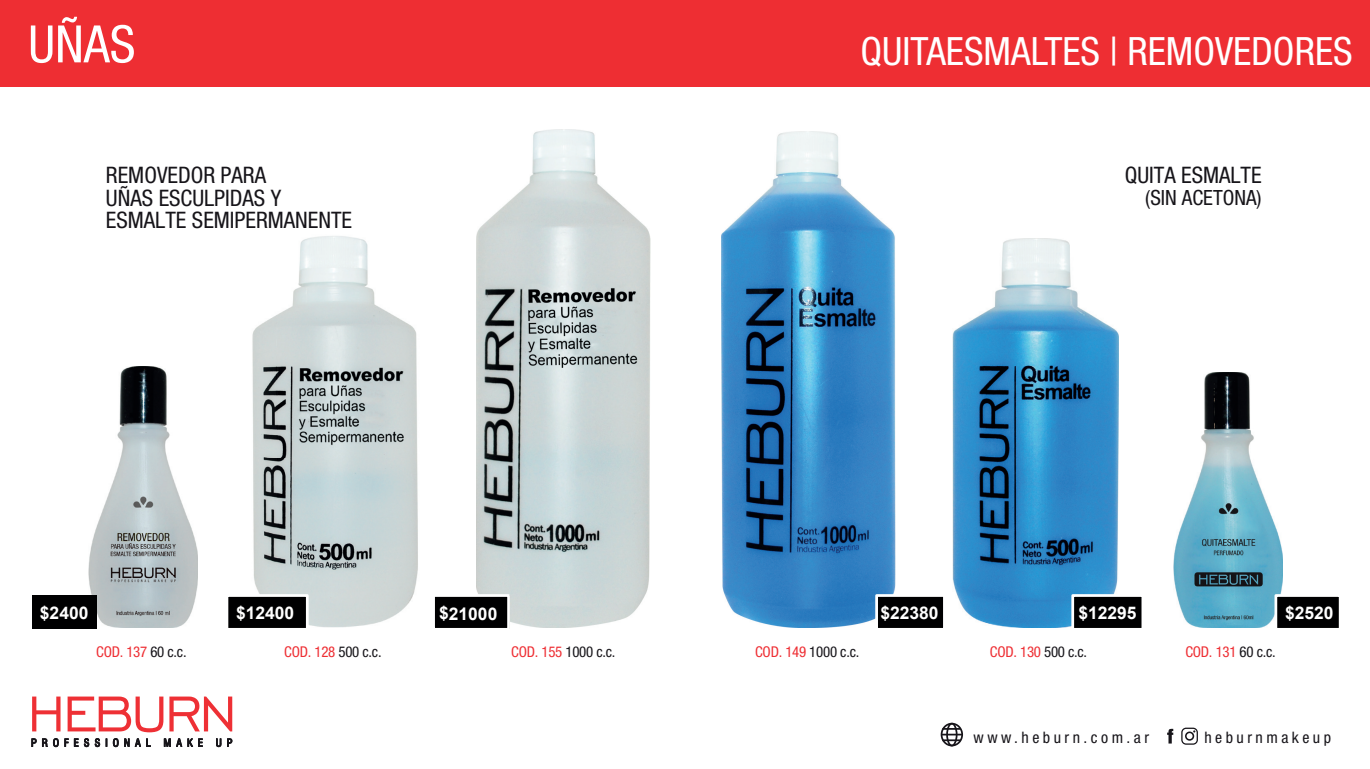
<style>
.page{position:relative;width:1370px;height:769px;background:#fff}
.page>*{position:absolute;margin:0;border:0;box-sizing:border-box;transform-origin:0 0}
.t1{font:condensed 51.62px "Helvetica Neue";color:#fff}
.t2{font:condensed 39.02px "Helvetica Neue";color:#fff}
.t3{font:condensed 22.75px/22.8px "Helvetica Neue";color:#17151a}
.t4{font:condensed 21px "Helvetica Neue";color:#17151a}
.t5{font:700 17.5px "Arial";color:#fff}
.t6{font:condensed 15.92px "Helvetica Neue";letter-spacing:.22em;color:#17151a}
.t7{font:condensed 14.88px "Helvetica Neue";letter-spacing:-.015em;color:#ee2e33}
.t8{font:condensed 14.88px "Helvetica Neue";letter-spacing:-.015em;color:#17151a}
.s1{color:#17151a}
.s2{color:#ee2e33}
</style>
<div class="page">
<img style="left:476px;top:129px;width:174px;height:499px">
<img style="left:721px;top:131px;width:173px;height:497px">
<img style="left:952px;top:238px;width:166px;height:390px">
<svg style="left:31px;top:738px;width:58px;height:9px"></svg>
<svg style="left:95px;top:738px;width:5px;height:9px"></svg>
<svg style="left:113px;top:738px;width:38px;height:9px"></svg>
<svg style="left:164px;top:738px;width:39px;height:9px"></svg>
<svg style="left:216px;top:738px;width:5px;height:9px"></svg>
<svg style="left:227px;top:738px;width:5px;height:9px"></svg>
<svg style="left:32px;top:696px;width:28px;height:35px"></svg>
<svg style="left:68px;top:696px;width:95px;height:36px"></svg>
<svg style="left:169px;top:696px;width:63px;height:35px"></svg>
<svg style="left:1167px;top:729px;width:6px;height:14px"></svg>
<svg style="left:1181px;top:728px;width:16px;height:17px"></svg>
<div style="left:940px;top:723px;width:22px;height:23px;border:2px solid #17151a;border-radius:50%"></div>
<div style="left:946px;top:723px;width:11px;height:23px;border:2px solid #17151a;border-radius:50%"></div>
<svg style="left:941px;top:728px;width:21px;height:13px"></svg>
<div style="left:0;top:0;width:1369px;height:86px;background:#ee2e33"></div>
<img style="left:1173px;top:372px;width:109px;height:256px">
<img style="left:252px;top:236px;width:166px;height:392px">
<img style="left:88px;top:366px;width:110px;height:262px">
<div style="left:33px;top:595px;width:64px;height:34px;background:#000001"></div>
<div style="left:1274px;top:594px;width:67px;height:37px;background:#000001;border:3px solid #fff"></div>
<div style="left:227px;top:595px;width:79px;height:34px;background:#000001"></div>
<div style="left:225px;top:594px;width:83px;height:37px;border:3px solid #fff"></div>
<div style="left:433px;top:595px;width:77px;height:34px;background:#000001"></div>
<div style="left:432px;top:594px;width:78px;height:37px;border:3px solid #fff"></div>
<div style="left:1071px;top:594px;width:73px;height:37px;background:#000001;border:3px solid #fff"></div>
<div style="left:875px;top:594px;width:70px;height:37px;background:#000001;border:3px solid #fff"></div>
<h1 class="t1" style="left:28px;top:14px;width:109px">UÑAS</h1>
<p class="t3" style="left:106px;top:163px;width:248px">REMOVEDOR PARA<br>UÑAS ESCULPIDAS Y<br>ESMALTE SEMIPERMANENTE</p>
<h2 class="t2" style="left:860px;top:29px;width:493px">QUITAESMALTES | REMOVEDORES</h2>
<p class="t3" style="left:1124px;top:163px;width:138px">QUITA ESMALTE</p>
<p class="t4" style="left:1145px;top:186px;width:118px">(SIN ACETONA)</p>
<p class="t5" style="left:40px;top:600px;width:50px">$2400</p>
<p class="t5" style="left:236px;top:600px;width:60px">$12400</p>
<p class="t5" style="left:439px;top:602px;width:60px">$21000</p>
<p class="t5" style="left:880px;top:600px;width:60px">$22380</p>
<p class="t5" style="left:1078px;top:600px;width:60px">$12295</p>
<p class="t5" style="left:1284px;top:600px;width:50px">$2520</p>
<p class="t7" style="left:96px;top:643px;width:92px">COD. 137 <span class="s1">60 c.c.</span></p>
<p class="t7" style="left:284px;top:643px;width:99px">COD. 128 <span class="s1">500 c.c.</span></p>
<p class="t8" style="left:511px;top:643px;width:106px"><span class="s2">COD. 155</span> 1000 c.c.</p>
<p class="t8" style="left:755px;top:643px;width:106px"><span class="s2">COD. 149</span> 1000 c.c.</p>
<p class="t7" style="left:989px;top:643px;width:99px">COD. 130 <span class="s1">500 c.c.</span></p>
<p class="t7" style="left:1185px;top:643px;width:92px">COD. 131 <span class="s1">60 c.c.</span></p>
<p class="t6" style="left:973px;top:728px;width:177px">www.heburn.com.ar</p>
<p class="t6" style="left:1204px;top:728px;width:128px">heburnmakeup</p>
</div>
